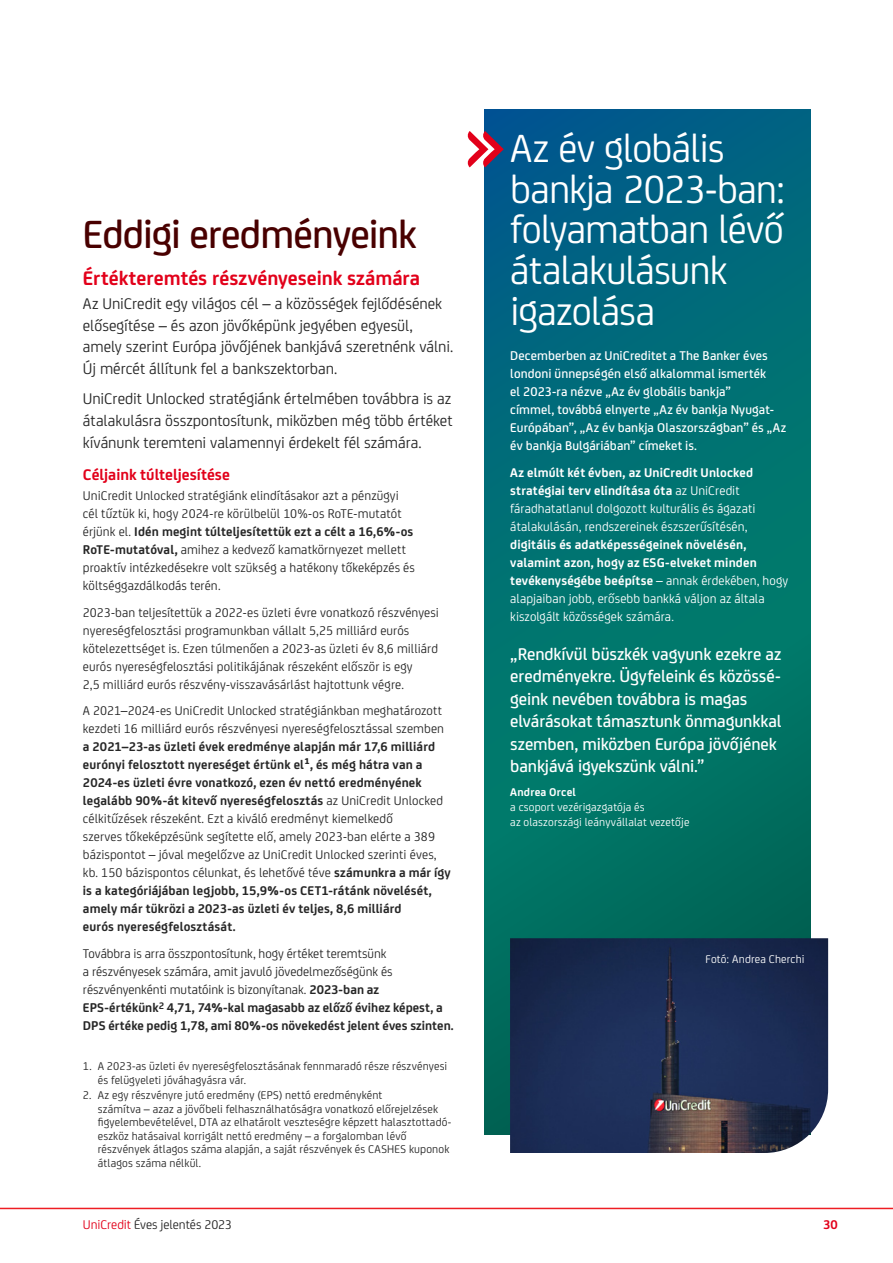
<style>
.page{position:relative;width:893px;height:1263px;background:#fff}
.page>*{position:absolute;margin:0;border:0;box-sizing:border-box;transform-origin:0 0}
.CaseStudy_Heading3_White{font:42px/40.5px "Uni Credit";letter-spacing:-.025em;color:#fff}
.IntroHeading2_R7{font:500 42px "Uni Credit";letter-spacing:-.02em;color:#490000}
.Heading1{font:700 21px "Uni Credit";color:#e2001a}
.Quote1_White{font:500 18px/22.5px "Uni Credit";letter-spacing:-.005em;color:#fff}
.BodytextIntroPara_11pt{font:16.5px/21.8px "Uni Credit";color:#262626}
.Heading2{font:700 16.5px "Uni Credit";color:#e2001a}
.Bodytext{font:13.5px/18px "Uni Credit";letter-spacing:.005em;color:#262626}
.CaseStudyBodytext_White{font:13.5px/18px "Uni Credit";letter-spacing:.005em;color:#fff}
.CaseStudyIntroPara_White{font:500 13.5px/18px "Uni Credit";letter-spacing:.01em;color:#fff}
.t1{font:700 13.5px "Uni Credit";color:#e2001a}
.BodytextFootnotes{font:12px/13.5px "Uni Credit";letter-spacing:.01em;color:#262626}
.QuoteTitle_White{font:12px/15px "Uni Credit";letter-spacing:.01em;color:#fff}
.BodytextFootnotes_NoIndent_White{font:12px "Uni Credit";letter-spacing:.015em;color:#fff}
.QuoteName_White{font:700 12px "Uni Credit";letter-spacing:.02em;color:#fff}
.s1{font-weight:700}
.s2{color:#e2001a}
</style>
<div class="page">
<svg style="left:485px;top:110px;width:325px;height:1024px;background:#006e71"></svg>
<img style="left:510px;top:938px;width:318px;height:215px">
<svg style="left:467px;top:131px;width:37px;height:36px"></svg>
<hr style="left:0;top:1208px;width:893px;height:1px;background:#ee1d23">
<h3 class="IntroHeading2_R7" style="left:83px;top:204px;width:335px">Eddigi eredményeink</h3>
<h2 class="Heading1" style="left:83px;top:262px;width:339px">Értékteremtés részvényeseink számára</h2>
<p class="BodytextIntroPara_11pt" style="left:83px;top:292px;width:372px">Az UniCredit egy világos cél – a közösségek fejlődésének elősegítése – és azon jövőképünk jegyében egyesül, amely szerint Európa jövőjének bankjává szeretnénk válni.<br>Új mércét állítunk fel a bankszektorban.</p>
<p class="BodytextIntroPara_11pt" style="left:83px;top:387px;width:371px;text-align:justify">UniCredit Unlocked stratégiánk értelmében továbbra is az átalakulásra összpontosítunk, miközben még több értéket kívánunk teremteni valamennyi érdekelt fél számára.</p>
<h3 class="Heading2" style="left:83px;top:462px;width:149px">Céljaink túlteljesítése</h3>
<p class="Bodytext" style="left:83px;top:486px;width:334px">UniCredit Unlocked stratégiánk elindításakor azt a pénzügyi cél tűztük ki, hogy 2024-re körülbelül 10%-os RoTE-mutatót érjünk el. <span class="s1">Idén megint túlteljesítettük ezt a célt a 16,6%-os RoTE-mutatóval,</span> amihez a kedvező kamatkörnyezet mellett proaktív intézkedésekre volt szükség a hatékony tőkeképzés és költséggazdálkodás terén.</p>
<p class="Bodytext" style="left:83px;top:603px;width:358px">2023-ban teljesítettük a 2022-es üzleti évre vonatkozó részvényesi nyereségfelosztási programunkban vállalt 5,25 milliárd eurós kötelezettséget is. Ezen túlmenően a 2023-as üzleti év 8,6 milliárd eurós nyereségfelosztási politikájának részeként először is egy<br>2,5 milliárd eurós részvény-visszavásárlást hajtottunk végre.</p>
<p class="Bodytext" style="left:83px;top:701px;width:369px">A 2021–2024-es UniCredit Unlocked stratégiánkban meghatározott kezdeti 16 milliárd eurós részvényesi nyereségfelosztással szemben <span class="s1">a 2021–23-as üzleti évek eredménye alapján már 17,6 milliárd eurónyi felosztott nyereséget értünk el</span><sup>1</sup><span class="s1">, és még hátra van a 2024‑es üzleti évre vonatkozó, ezen év nettó eredményének legalább 90%-át kitevő nyereségfelosztás</span> az UniCredit Unlocked célkitűzések részeként. Ezt a kiváló eredményt kiemelkedő<br>szerves tőkeképzésünk segítette elő, amely 2023-ban elérte a 389 bázispontot – jóval megelőzve az UniCredit Unlocked szerinti éves, kb. 150 bázispontos célunkat, és lehetővé téve <span class="s1">számunkra a már így is a kategóriájában legjobb, 15,9%-os CET1-rátánk növelését, amely már tükrözi a 2023-as üzleti év teljes, 8,6 milliárd<br>eurós nyereségfelosztását.</span></p>
<p class="Bodytext" style="left:83px;top:944px;width:372px">Továbbra is arra összpontosítunk, hogy értéket teremtsünk<br>a részvényesek számára, amit javuló jövedelmezőségünk és részvényenkénti mutatóink is bizonyítanak. <span class="s1">2023-ban az EPS‑értékünk</span><sup>2</sup> <span class="s1">4,71, 74%-kal magasabb az előző évihez képest, a DPS értéke pedig 1,78, ami 80%-os növekedést jelent éves szinten.</span></p>
<p class="BodytextFootnotes" style="left:98px;top:1059px;width:351px;text-indent:-15px">1. A 2023-as üzleti év nyereségfelosztásának fennmaradó része részvényesi és felügyeleti jóváhagyásra vár.</p>
<p class="BodytextFootnotes" style="left:98px;top:1088px;width:355px;text-indent:-15px">2. Az egy részvényre jutó eredmény (EPS) nettó eredményként<br>számítva – azaz a jövőbeli felhasználhatóságra vonatkozó előrejelzések figyelembevételével, DTA az elhatárolt veszteségre képzett halasztottadó&shy;eszköz hatásaival korrigált nettó eredmény – a forgalomban lévő részvények átlagos száma alapján, a saját részvények és CASHES kuponok átlagos száma nélkül.</p>
<h3 class="CaseStudy_Heading3_White" style="left:510px;top:126px;width:277px">Az év globális bankja 2023-ban: folyamatban lévő átalakulásunk igazolása</h3>
<p class="CaseStudyIntroPara_White" style="left:510px;top:346px;width:278px">Decemberben az UniCreditet a The Banker éves londoni ünnepségén első alkalommal ismerték<br>el 2023-ra nézve „Az év globális bankja”<br>címmel, továbbá elnyerte „Az év bankja Nyugat-Európában”, „Az év bankja Olaszországban” és „Az év bankja Bulgáriában” címeket is.</p>
<p class="CaseStudyBodytext_White" style="left:510px;top:462px;width:279px"><span class="s1">Az elmúlt két évben, az UniCredit Unlocked stratégiai terv elindítása óta</span> az UniCredit fáradhatatlanul dolgozott kulturális és ágazati átalakulásán, rendszereinek észszerűsítésén, <span class="s1">digitális és adatképességeinek növelésén, valamint azon, hogy az ESG-elveket minden tevékenységébe beépítse</span> – annak érdekében, hogy alapjaiban jobb, erősebb bankká váljon az általa kiszolgált közösségek számára.</p>
<p class="Quote1_White" style="left:510px;top:641px;width:273px">„Rendkívül büszkék vagyunk ezekre az eredményekre. Ügyfeleink és közössé&shy;geink nevében továbbra is magas elvárásokat támasztunk önmagunkkal szemben, miközben Európa jövőjének bankjává igyekszünk válni.”</p>
<p class="QuoteName_White" style="left:510px;top:783px;width:67px">Andrea Orcel</p>
<p class="QuoteTitle_White" style="left:510px;top:798px;width:181px">a csoport vezérigazgatója és<br>az olaszországi leányvállalat vezetője</p>
<p class="BodytextFootnotes_NoIndent_White" style="left:705px;top:950px;width:101px">Fotó: Andrea Cherchi</p>
<p class="Bodytext" style="left:83px;top:1215px;width:151px"><span class="s2">UniCredit</span> Éves jelentés 2023</p>
<p class="t1" style="left:823px;top:1214px;width:16px">30</p>
</div>
